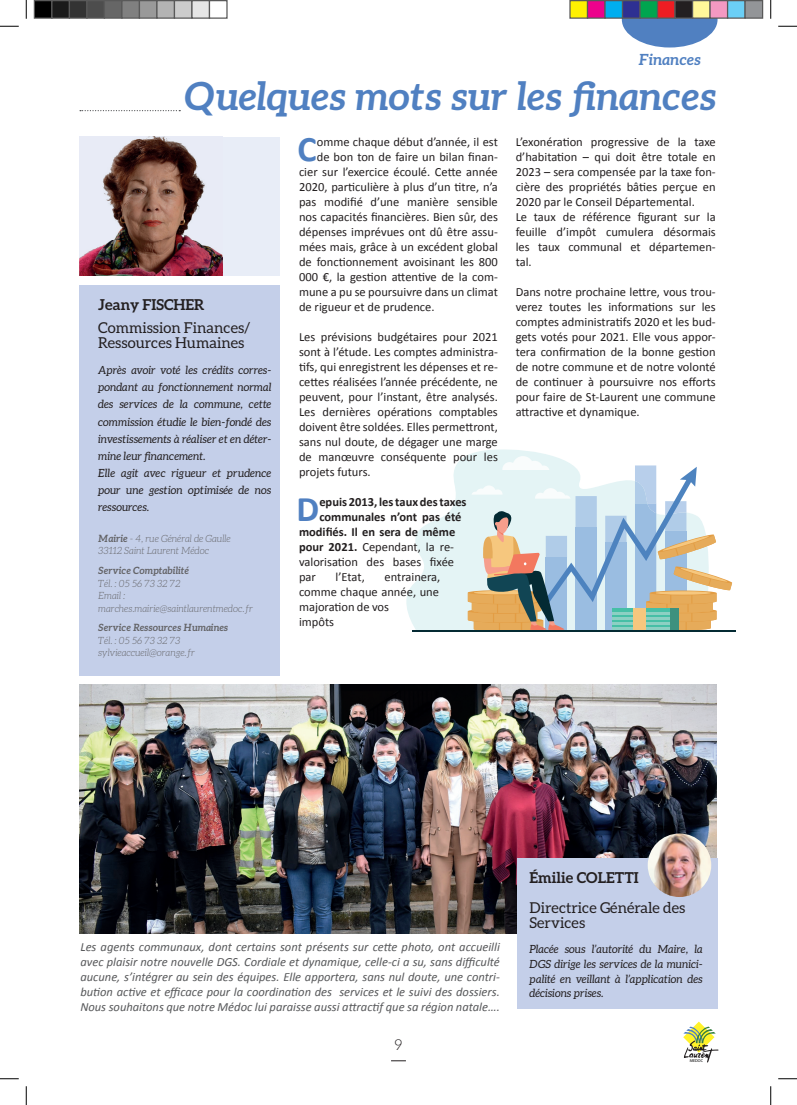
<style>
.page{position:relative;width:797px;height:1105px;background:#fff}
.page>*{position:absolute;margin:0;border:0;box-sizing:border-box;transform-origin:0 0}
.t1{font:italic 700 38.75px "Aleo";color:#5080c1}
.t2{font:700 36.12px "Calibri";color:#5080c1}
.t3{font:italic 700 15.38px "Aleo";color:#5080c1}
.t4{font:15px/15px "Aleo";color:#231f20}
.t5{font:700 15px "Aleo";color:#231f20}
.t6{font:300 15px "Aleo";color:#231f20}
.t7{font:12.5px/15px "Calibri";color:#231f20;text-align:justify}
.t8{font:italic 12.5px/15px "Calibri";color:#57585a;text-align:justify}
.t9{font:700 12.5px "Calibri";color:#231f20}
.t10{font:italic 11.25px/17.2px "Aleo";color:#231f20}
.t11{font:italic 300 10px/12.5px "Aleo";color:#636366;scale:.96 1}
.t12{font:italic 700 10px "Aleo";color:#636366;scale:.96 1}
.t13{font:4.12px "Myriad Pro";color:#000}
.s1{font-weight:700}
</style>
<div class="page">
<img style="left:80px;top:684px;width:636px;height:249px">
<svg style="left:406px;top:449px;width:145px;height:181px;fill:#e4f4f5"></svg>
<hr style="left:412px;top:630px;width:323px;height:1px;background:#042a33">
<svg style="left:468px;top:456px;width:264px;height:174px"></svg>
<svg style="left:80px;top:110px;width:100px;height:1px"></svg>
<div style="left:79px;top:137px;width:201px;height:138px;background:#e8edf7"></div>
<img style="left:79px;top:137px;width:143px;height:138px">
<div style="left:79px;top:285px;width:201px;height:391px;background:#c4cfe9"></div>
<svg style="left:391px;top:1060px;width:15px;height:1px"></svg>
<svg style="left:622px;top:19px;width:95px;height:29px"></svg>
<svg style="left:683px;top:1021px;width:35px;height:42px"></svg>
<div style="left:516px;top:858px;width:201px;height:150px;background:#c4cfe9"></div>
<img style="left:647px;top:833px;width:64px;height:64px;border-radius:32px">
<svg style="left:0;top:25px;width:19px;height:2px"></svg>
<svg style="left:778px;top:25px;width:19px;height:2px"></svg>
<svg style="left:0;top:1078px;width:19px;height:1px"></svg>
<svg style="left:778px;top:1078px;width:19px;height:1px"></svg>
<svg style="left:25px;top:0;width:2px;height:19px"></svg>
<svg style="left:25px;top:1086px;width:2px;height:19px"></svg>
<svg style="left:770px;top:0;width:1px;height:19px"></svg>
<svg style="left:770px;top:1086px;width:1px;height:19px"></svg>
<div style="left:34px;top:1px;width:18px;height:17px;background:#000"></div>
<div style="left:34px;top:0;width:18px;height:19px;border:1px solid #595959"></div>
<div style="left:52px;top:1px;width:17px;height:17px;background:#1a1a1a"></div>
<div style="left:51px;top:0;width:19px;height:19px;border:1px solid #595959"></div>
<div style="left:69px;top:1px;width:18px;height:17px;background:#333"></div>
<div style="left:69px;top:0;width:19px;height:19px;border:1px solid #595959"></div>
<div style="left:87px;top:1px;width:17px;height:17px;background:#4d4d4d"></div>
<div style="left:86px;top:0;width:19px;height:19px;border:1px solid #595959"></div>
<div style="left:104px;top:1px;width:18px;height:17px;background:#666"></div>
<div style="left:104px;top:0;width:18px;height:19px;border:1px solid #595959"></div>
<div style="left:122px;top:1px;width:17px;height:17px;background:#808080"></div>
<div style="left:121px;top:0;width:19px;height:19px;border:1px solid #595959"></div>
<div style="left:139px;top:1px;width:18px;height:17px;background:#999"></div>
<div style="left:139px;top:0;width:19px;height:19px;border:1px solid #595959"></div>
<div style="left:157px;top:1px;width:17px;height:17px;background:#b3b3b3"></div>
<div style="left:156px;top:0;width:19px;height:19px;border:1px solid #595959"></div>
<div style="left:174px;top:1px;width:18px;height:17px;background:#ccc"></div>
<div style="left:174px;top:0;width:18px;height:19px;border:1px solid #595959"></div>
<div style="left:192px;top:1px;width:17px;height:17px;background:#e6e6e6"></div>
<div style="left:191px;top:0;width:19px;height:19px;border:1px solid #595959"></div>
<div style="left:209px;top:0;width:19px;height:19px;border:1px solid #595959"></div>
<div style="left:570px;top:1px;width:17px;height:17px;background:#fff101"></div>
<div style="left:569px;top:0;width:19px;height:19px;border:1px solid #595959"></div>
<div style="left:587px;top:1px;width:18px;height:17px;background:#ed028c"></div>
<div style="left:587px;top:0;width:18px;height:19px;border:1px solid #595959"></div>
<div style="left:605px;top:1px;width:17px;height:17px;background:#00aeef"></div>
<div style="left:604px;top:0;width:19px;height:19px;border:1px solid #595959"></div>
<div style="left:622px;top:1px;width:18px;height:17px;background:#2e3092"></div>
<div style="left:622px;top:0;width:18px;height:19px;border:1px solid #595959"></div>
<div style="left:640px;top:1px;width:17px;height:17px;background:#00a54f"></div>
<div style="left:639px;top:0;width:19px;height:19px;border:1px solid #595959"></div>
<div style="left:657px;top:1px;width:18px;height:17px;background:#ee1d23"></div>
<div style="left:657px;top:0;width:18px;height:19px;border:1px solid #595959"></div>
<div style="left:675px;top:1px;width:17px;height:17px;background:#231f20"></div>
<div style="left:674px;top:0;width:19px;height:19px;border:1px solid #595959"></div>
<div style="left:692px;top:1px;width:18px;height:17px;background:#fff79a"></div>
<div style="left:692px;top:0;width:18px;height:19px;border:1px solid #595959"></div>
<div style="left:710px;top:1px;width:17px;height:17px;background:#f499c2"></div>
<div style="left:709px;top:0;width:19px;height:19px;border:1px solid #595959"></div>
<div style="left:727px;top:1px;width:18px;height:17px;background:#6bcff6"></div>
<div style="left:727px;top:0;width:18px;height:19px;border:1px solid #595959"></div>
<div style="left:745px;top:1px;width:17px;height:17px;background:#939598"></div>
<div style="left:744px;top:0;width:19px;height:19px;border:1px solid #595959"></div>
<p class="t3" style="left:638px;top:50px;width:64px">Finances</p>
<h1 class="t1" style="left:184px;top:74px;width:533px">Quelques mots sur les finances</h1>
<p class="t5" style="left:98px;top:296px;width:108px">Jeany FISCHER</p>
<p class="t4" style="left:98px;top:320px;width:154px">Commission Finances/<br>Ressources Humaines</p>
<p class="t10" style="left:98px;top:361px;width:175px">Après avoir voté les crédits corres&shy;pondant au fonctionnement normal des services de la commune, cette commission étudie le bien-fondé des investissements à réaliser et en déter&shy;mine leur financement.<br>Elle agit avec rigueur et prudence pour une gestion optimisée de nos ressources.</p>
<p class="t11" style="left:98px;top:532px;width:140px"><span class="s1">Mairie</span> - 4, rue Général de Gaulle<br>33112 Saint Laurent Médoc</p>
<p class="t12" style="left:98px;top:565px;width:96px">Service Comptabilité</p>
<p class="t11" style="left:98px;top:577px;width:163px">Tél. : 05 56 73 32 72<br>Email : marches.mairie@saintlaurentmedoc.fr</p>
<p class="t12" style="left:98px;top:622px;width:137px">Service Ressources Humaines</p>
<p class="t11" style="left:98px;top:634px;width:102px">Tél. : 05 56 73 32 73 sylvieaccueil@orange.fr</p>
<h2 class="t2" style="left:297px;top:127px;width:21px">C</h2>
<p class="t7" style="left:317px;top:134px;width:183px">omme chaque début d’année, il est</p>
<p class="t7" style="left:317px;top:149px;width:183px">de bon ton de faire un bilan finan-</p>
<p class="t7" style="left:299px;top:164px;width:200px">cier sur l’exercice écoulé. Cette année</p>
<p class="t7" style="left:299px;top:179px;width:200px">2020, particulière à plus d’un titre, n’a</p>
<p class="t7" style="left:299px;top:194px;width:200px">pas modifié d’une manière sensible</p>
<p class="t7" style="left:299px;top:209px;width:200px">nos capacités financières. Bien sûr, des</p>
<p class="t7" style="left:299px;top:224px;width:200px">dépenses imprévues ont dû être assu-</p>
<p class="t7" style="left:299px;top:239px;width:200px">mées mais, grâce à un excédent global</p>
<p class="t7" style="left:299px;top:254px;width:200px">de fonctionnement avoisinant les 800</p>
<p class="t7" style="left:299px;top:269px;width:200px">000 €, la gestion attentive de la com-</p>
<p class="t7" style="left:299px;top:284px;width:200px">mune a pu se poursuivre dans un climat</p>
<p class="t7" style="left:299px;top:299px;width:137px">de rigueur et de prudence.</p>
<p class="t7" style="left:299px;top:329px;width:200px">Les prévisions budgétaires pour 2021 sont à l’étude. Les comptes administra&shy;tifs, qui enregistrent les dépenses et re&shy;cettes réalisées l’année précédente, ne peuvent, pour l’instant, être analysés.<br>Les dernières opérations comptables doivent être soldées. Elles permettront, sans nul doute, de dégager une marge de manœuvre conséquente pour les projets futurs.</p>
<h2 class="t2" style="left:296px;top:487px;width:24px">D</h2>
<p class="t9" style="left:319px;top:494px;width:149px">epuis 2013, les taux des taxes</p>
<p class="t9" style="left:319px;top:509px;width:144px">communales n’ont pas été</p>
<p class="t9" style="left:299px;top:524px;width:158px">modifiés. Il en sera de même</p>
<p class="t7" style="left:299px;top:539px;width:157px"><span class="s1">pour 2021.</span> Cependant, la re-</p>
<p class="t7" style="left:299px;top:554px;width:157px">valorisation des bases fixée</p>
<p class="t7" style="left:299px;top:569px;width:18px">par</p>
<p class="t7" style="left:335px;top:569px;width:31px">l’Etat,</p>
<p class="t7" style="left:299px;top:569px;width:143px;text-align:left;text-indent:85px">entrainera, comme chaque année, une majoration de vos<br>impôts</p>
<p class="t7" style="left:515px;top:134px;width:202px;text-align:left">L’exonération progressive de la taxe d’habitation – qui doit être totale en<br>2023 – sera compensée par la taxe fon&shy;cière des propriétés bâties perçue en<br>2020 par le Conseil Départemental.<br>Le taux de référence figurant sur la feuille d’impôt cumulera désormais les taux communal et départemen&shy;tal.</p>
<p class="t7" style="left:515px;top:284px;width:201px">Dans notre prochaine lettre, vous trou&shy;verez toutes les informations sur les comptes administratifs 2020 et les bud&shy;gets votés pour 2021. Elle vous appor&shy;tera confirmation de la bonne gestion de notre commune et de notre volonté de continuer à poursuivre nos efforts pour faire de St-Laurent une commune attractive et dynamique.</p>
<p class="t8" style="left:80px;top:939px;width:421px">Les agents communaux, dont certains sont présents sur cette photo, ont accueilli avec plaisir notre nouvelle DGS. Cordiale et dynamique, celle-ci a su, sans difficulté aucune, s’intégrer au sein des équipes. Elle apportera, sans nul doute, une contri&shy;bution active et efficace pour la coordination des services et le suivi des dossiers.<br>Nous souhaitons que notre Médoc lui paraisse aussi attractif que sa région natale….</p>
<p class="t6" style="left:394px;top:1036px;width:9px">9</p>
<p class="t5" style="left:529px;top:868px;width:111px">Émilie COLETTI</p>
<p class="t4" style="left:529px;top:899px;width:157px">Directrice Générale des<br>Services</p>
<p class="t10" style="left:529px;top:942px;width:175px;line-height:14.8px;text-align:justify">Placée sous l’autorité du Maire, la DGS dirige les services de la munici&shy;palité en veillant à l’application des décisions prises.</p>
<p class="t13" style="left:689px;top:1058px;width:15px">MEDOC</p>
</div>
